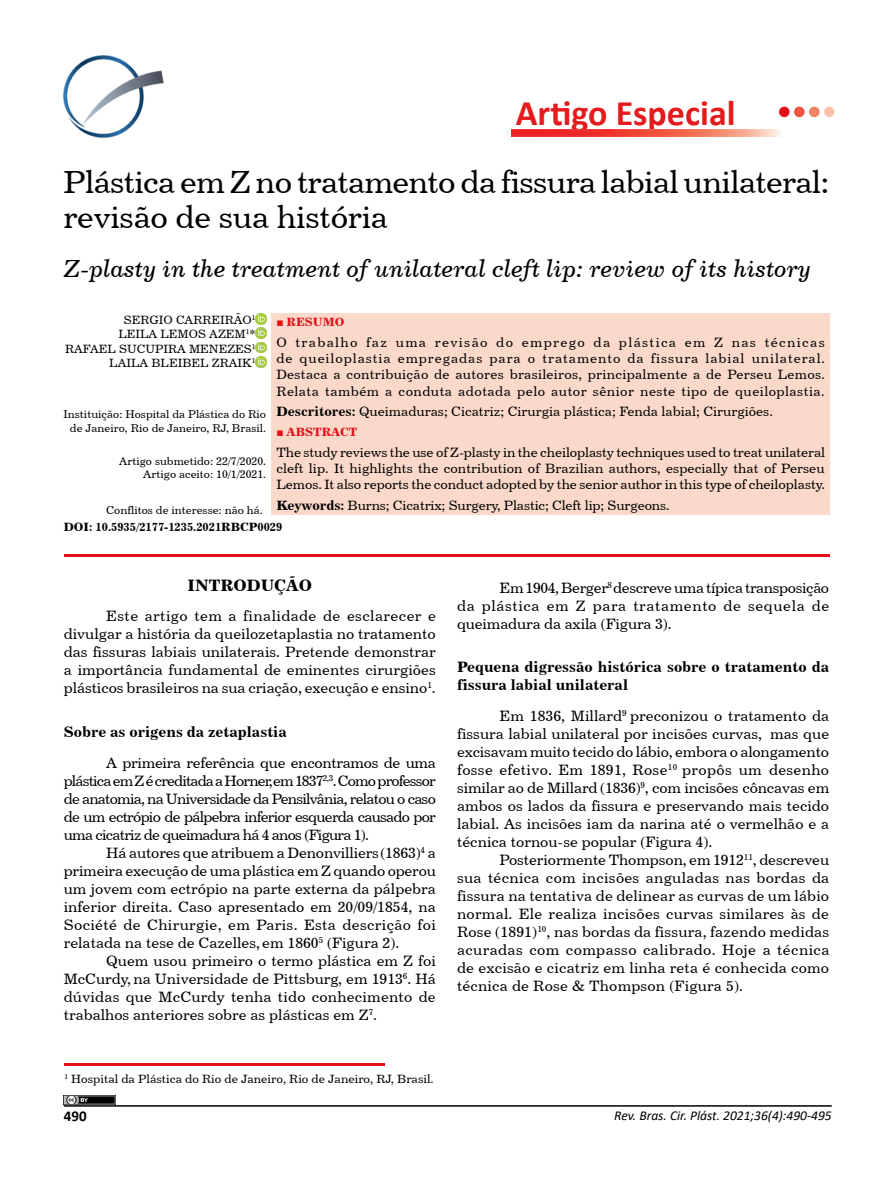
<style>
.page{position:relative;width:893px;height:1191px;background:#fff}
.page>*{position:absolute;margin:0;border:0;box-sizing:border-box;transform-origin:0 0}
.t1{font:700 36px "Calibri";color:#e31b1c}
.t2{font:31.95px/34.5px "Century 731 BT Roman A";letter-spacing:-.025em;color:#000}
.t3{font:24.75px "Century 731 BT Italic A";color:#000}
.t4{font:16.5px "Century 731 BT Bold A";color:#000}
.t5{font:15px/18px "Century 731 BT Roman A";color:#000;text-align:justify}
.t6{font:15px/18px "Century 731 BT Bold A";color:#000}
.t7{font:700 15px "Calibri";color:#000}
.t8{font:13.5px/16.2px "Century 731 BT Roman A";color:#000;text-align:justify}
.t9{font:italic 13.5px "Calibri";color:#000}
.t10{font:12px/14.4px "Century 731 BT Roman A";color:#000;text-align:right}
.t11{font:12px "Century 731 BT Bold A";color:#000}
.t12{font:12px "Century 731 BT Bold A";color:#e21018}
.t13{font:11.25px/13.5px "Century 731 BT Roman A";color:#000;text-align:center}
.s1{font-family:"Times New Roman";font-weight:700}
.s2{font-family:"Century 731 BT Bold A"}
</style>
<div class="page">
<hr style="left:64px;top:1105px;width:768px;height:1px;background:#000">
<svg style="left:256px;top:313px;width:10px;height:54px"></svg>
<img style="left:63px;top:56px;width:101px;height:82px">
<div style="left:271px;top:313px;width:559px;height:202px;background:#fbd9ca"></div>
<hr style="left:65px;top:1063px;width:320px;height:2px;background:#e21018">
<img style="left:64px;top:1095px;width:51px;height:9px">
<img style="left:512px;top:129px;width:268px;height:8px">
<div style="left:780px;top:107px;width:9px;height:9px;background:#e30f18;border-radius:50%"></div>
<div style="left:779px;top:107px;width:11px;height:10px;border:2px solid #e30f18;border-radius:50%"></div>
<div style="left:795px;top:107px;width:9px;height:9px;background:#f15a40;border-radius:50%"></div>
<div style="left:794px;top:107px;width:11px;height:10px;border:2px solid #e94f37;border-radius:50%"></div>
<div style="left:810px;top:107px;width:9px;height:9px;background:#f48466;border-radius:50%"></div>
<div style="left:809px;top:107px;width:11px;height:10px;border:2px solid #f08060;border-radius:50%"></div>
<div style="left:825px;top:107px;width:9px;height:9px;background:#fabea7;border-radius:50%"></div>
<div style="left:824px;top:107px;width:11px;height:10px;border:2px solid #f9c5af;border-radius:50%"></div>
<hr style="left:64px;top:554px;width:765px;height:3px;background:#e21018">
<h1 class="t1" style="left:516px;top:87px;width:221px">Artigo Especial</h1>
<h2 class="t2" style="left:63px;top:164px;width:767px">Plástica em Z no tratamento da fissura labial unilateral: revisão de sua história</h2>
<h3 class="t3" style="left:63px;top:253px;width:749px">Z-plasty in the treatment of unilateral cleft lip: review of its history</h3>
<p class="t10" style="left:65px;top:312px;width:192px">SERGIO CARREIRÃO<sup>1<br></sup>LEILA LEMOS AZEM<sup>1</sup>*<br>RAFAEL SUCUPIRA MENEZES<sup>1<br></sup>LAILA BLEIBEL ZRAIK<sup>1</sup></p>
<p class="t12" style="left:276px;top:314px;width:70px"><span class="s1">■</span> RESUMO</p>
<p class="t8" style="left:276px;top:334px;width:550px">O trabalho faz uma revisão do emprego da plástica em Z nas técnicas de queiloplastia empregadas para o tratamento da fissura labial unilateral.<br>Destaca a contribuição de autores brasileiros, principalmente a de Perseu Lemos.<br>Relata também a conduta adotada pelo autor sênior neste tipo de queiloplastia.</p>
<p class="t13" style="left:64px;top:407px;width:204px">Instituição: Hospital da Plástica do Rio de Janeiro, Rio de Janeiro, RJ, Brasil.</p>
<p class="t8" style="left:276px;top:403px;width:498px"><span class="s2">Descritores:</span> Queimaduras; Cicatriz; Cirurgia plástica; Fenda labial; Cirurgiões.</p>
<p class="t12" style="left:276px;top:424px;width:83px"><span class="s1">■</span> ABSTRACT</p>
<p class="t13" style="left:119px;top:454px;width:148px;text-align:right">Artigo submetido: 22/7/2020.<br>Artigo aceito: 10/1/2021.</p>
<p class="t8" style="left:276px;top:444px;width:550px">The study reviews the use of Z-plasty in the cheiloplasty techniques used to treat unilateral cleft lip. It highlights the contribution of Brazilian authors, especially that of Perseu Lemos. It also reports the conduct adopted by the senior author in this type of cheiloplasty.</p>
<p class="t13" style="left:106px;top:503px;width:158px">Conflitos de interesse: não há.</p>
<p class="t8" style="left:276px;top:497px;width:395px"><span class="s2">Keywords:</span> Burns; Cicatrix; Surgery, Plastic; Cleft lip; Surgeons.</p>
<p class="t11" style="left:64px;top:520px;width:220px">DOI: 10.5935/2177-1235.2021RBCP0029</p>
<p class="t4" style="left:188px;top:575px;width:126px">INTRODUÇÃO</p>
<p class="t5" style="left:64px;top:607px;width:374px;text-indent:43px">Este artigo tem a finalidade de esclarecer e divulgar a história da queilozetaplastia no tratamento das fissuras labiais unilaterais. Pretende demonstrar a importância fundamental de eminentes cirurgiões plásticos brasileiros na sua criação, execução e ensino<sup>1</sup>.</p>
<p class="t6" style="left:64px;top:722px;width:225px">Sobre as origens da zetaplastia</p>
<p class="t5" style="left:64px;top:753px;width:374px;text-indent:43px">A primeira referência que encontramos de uma plástica em Z é creditada a Horner,em 1837<sup>2,3</sup>. Como professor de anatomia, na Universidade da Pensilvânia, relatou o caso de um ectrópio de pálpebra inferior esquerda causado por uma cicatriz de queimadura há 4 anos (Figura 1).</p>
<p class="t5" style="left:64px;top:843px;width:374px;text-indent:43px">Há autores que atribuem a Denonvilliers(1863)<sup>4</sup> a primeira execução de uma plástica em Z quando operou um jovem com ectrópio na parte externa da pálpebra inferior direita. Caso apresentado em 20/09/1854, na Société de Chirurgie, em Paris. Esta descrição foi relatada na tese de Cazelles, em 1860<sup>5</sup> (Figura 2).</p>
<p class="t5" style="left:64px;top:951px;width:374px;text-indent:43px">Quem usou primeiro o termo plástica em Z foi McCurdy, na Universidade de Pittsburg, em 1913<sup>6</sup>. Há dúvidas que McCurdy tenha tido conhecimento de trabalhos anteriores sobre as plásticas em Z<sup>7</sup>.</p>
<p class="t10" style="left:65px;top:1071px;width:371px"><sup>1</sup> Hospital da Plástica do Rio de Janeiro, Rio de Janeiro, RJ, Brasil.</p>
<p class="t5" style="left:457px;top:578px;width:374px;text-indent:43px">Em 1904, Berger<sup>8</sup> descreve uma típica transposição da plástica em Z para tratamento de sequela de queimadura da axila (Figura 3).</p>
<p class="t6" style="left:457px;top:658px;width:374px">Pequena digressão histórica sobre o tratamento da fissura labial unilateral</p>
<p class="t5" style="left:457px;top:706px;width:374px;text-indent:43px">Em 1836, Millard<sup>9</sup> preconizou o tratamento da fissura labial unilateral por incisões curvas, mas que excisavam muito tecido do lábio, embora o alongamento fosse efetivo. Em 1891, Rose<sup>10</sup> propôs um desenho similar ao de Millard (1836)<sup>9</sup>, com incisões côncavas em ambos os lados da fissura e preservando mais tecido labial. As incisões iam da narina até o vermelhão e a técnica tornou-se popular (Figura 4).</p>
<p class="t5" style="left:457px;top:850px;width:374px;text-indent:43px">Posteriormente Thompson, em 1912<sup>11</sup>, descreveu sua técnica com incisões anguladas nas bordas da fissura na tentativa de delinear as curvas de um lábio normal. Ele realiza incisões curvas similares às de Rose (1891)<sup>10</sup>, nas bordas da fissura, fazendo medidas acuradas com compasso calibrado. Hoje a técnica de excisão e cicatriz em linha reta é conhecida como técnica de Rose &amp; Thompson (Figura 5).</p>
<p class="t7" style="left:64px;top:1105px;width:24px">490</p>
<p class="t9" style="left:614px;top:1106px;width:219px">Rev. Bras. Cir. Plást. 2021;36(4):490-495</p>
</div>
